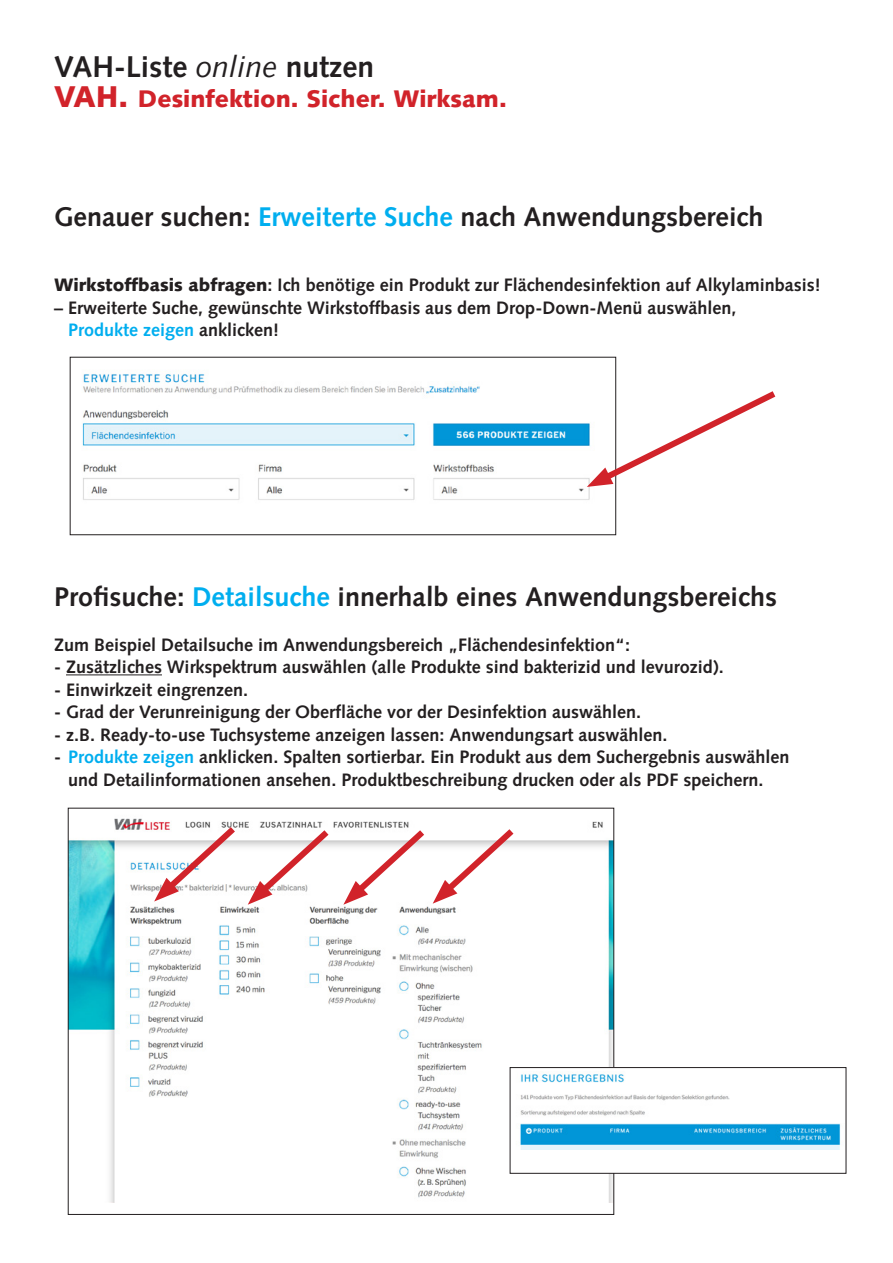
<style>
.page{position:relative;width:893px;height:1263px;background:#fff}
.page>*{position:absolute;margin:0;border:0;box-sizing:border-box;transform-origin:0 0}
.t1{font:700 30px "Syntax";color:#231f20}
.t2{font:700 27px "Syntax";color:#231f20}
.t3{font:900 24px "Syntax";color:#d1232a}
.t4{font:700 18px/22.5px "Syntax";color:#231f20}
.s1{font-weight:400;font-style:italic}
.s2{font-size:30px}
.s3{color:#00aeef}
.s4{font-weight:900}
</style>
<div class="page">
<hr style="left:66px;top:674px;width:96px;height:1px;background:#231f20">
<img style="left:82px;top:373px;width:508px;height:127px">
<div style="left:70px;top:357px;width:546px;height:178px;border:1px solid #231f20"></div>
<svg style="left:587px;top:386px;width:189px;height:102px"></svg>
<img style="left:70px;top:818px;width:542px;height:384px">
<svg style="left:154px;top:821px;width:87px;height:80px"></svg>
<svg style="left:248px;top:824px;width:87px;height:81px"></svg>
<svg style="left:343px;top:823px;width:177px;height:82px"></svg>
<div style="left:510px;top:1067px;width:336px;height:106px;background:#fff"></div>
<img style="left:520px;top:1071px;width:321px;height:79px">
<div style="left:510px;top:1067px;width:336px;height:106px;border:1px solid #231f20"></div>
<h1 class="t1" style="left:54px;top:49px;width:322px">VAH-Liste <span class="s1">online</span> nutzen</h1>
<h3 class="t3" style="left:54px;top:84px;width:454px"><span class="s2">VAH.</span> Desinfektion. Sicher. Wirksam.</h3>
<h2 class="t2" style="left:54px;top:201px;width:711px">Genauer suchen: <span class="s3">Erweiterte Suche</span> nach Anwendungsbereich</h2>
<p class="t4" style="left:54px;top:274px;width:768px"><span class="s4">Wirkstoffbasis abfragen</span>: Ich benötige ein Produkt zur Flächendesinfektion auf Alkylaminbasis!</p>
<p class="t4" style="left:68px;top:297px;width:670px;text-indent:-14px">– Erweiterte Suche, gewünschte Wirkstoffbasis aus dem Drop-Down-Menü auswählen,<br><span class="s3">Produkte zeigen</span> anklicken!</p>
<h2 class="t2" style="left:54px;top:582px;width:725px">Profisuche: <span class="s3">Detailsuche</span> innerhalb eines Anwendungsbereichs</h2>
<p class="t4" style="left:54px;top:633px;width:578px">Zum Beispiel Detailsuche im Anwendungsbereich „Flächendesinfektion“:</p>
<p class="t4" style="left:54px;top:656px;width:671px">- Zusätzliches Wirkspektrum auswählen (alle Produkte sind bakterizid und levurozid).</p>
<p class="t4" style="left:54px;top:678px;width:196px">- Einwirkzeit eingrenzen.</p>
<p class="t4" style="left:54px;top:701px;width:589px">- Grad der Verunreinigung der Oberfläche vor der Desinfektion auswählen.</p>
<p class="t4" style="left:54px;top:723px;width:615px">- z.B. Ready-to-use Tuchsysteme anzeigen lassen: Anwendungsart auswählen.</p>
<p class="t4" style="left:68px;top:746px;width:723px;text-indent:-14px">- <span class="s3">Produkte zeigen</span> anklicken. Spalten sortierbar. Ein Produkt aus dem Suchergebnis auswählen und Detailinformationen ansehen. Produktbeschreibung drucken oder als PDF speichern.</p>
</div>
